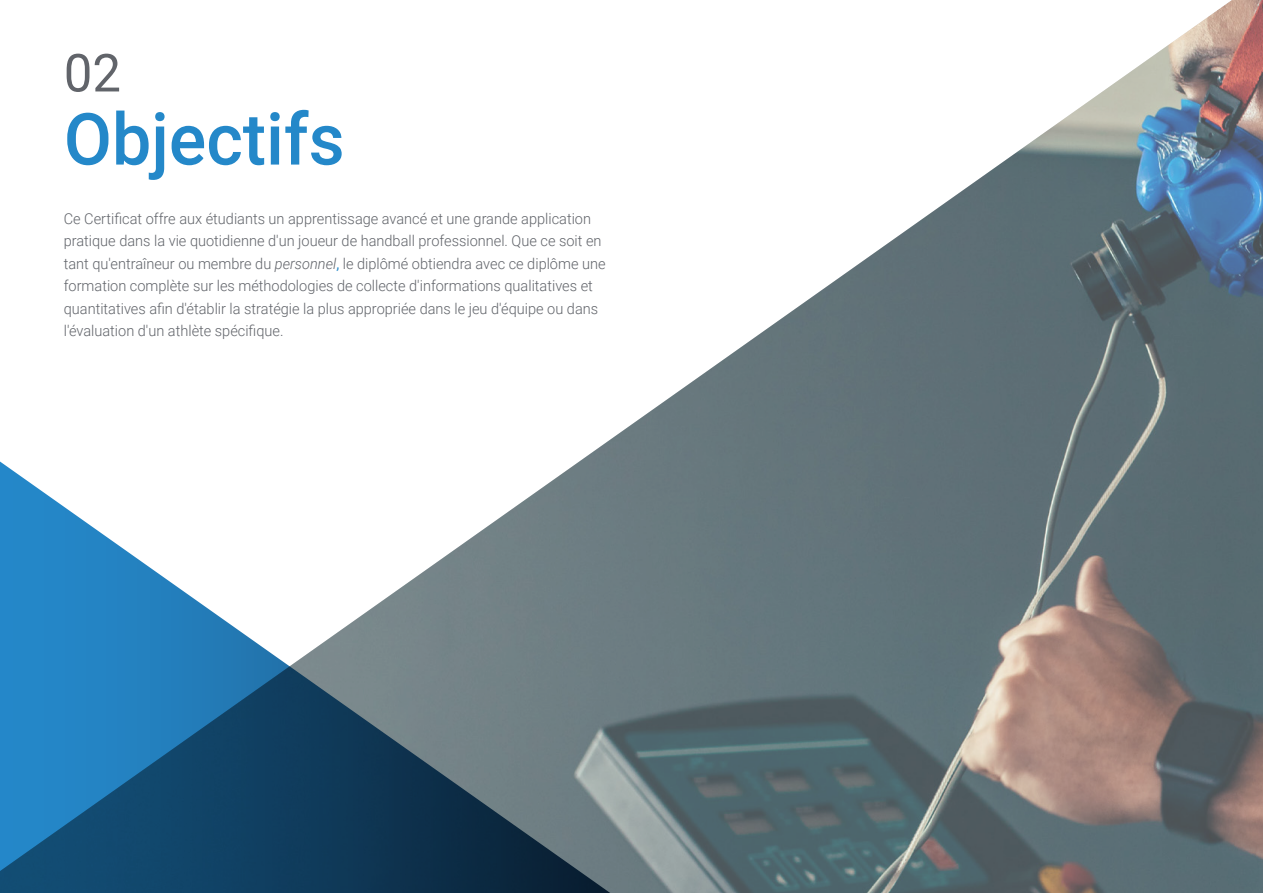
<style>
.page{position:relative;width:1263px;height:893px;background:#fff}
.page>*{position:absolute;margin:0;border:0;box-sizing:border-box;transform-origin:0 0}
.t1{font:500 72px "Roboto";color:#2488c9}
.t2{font:52.5px "Roboto";color:#61646a}
.t3{font:300 15px/22.5px "Roboto";color:#61646a}
.s1{font-style:italic}
.s2{font-weight:400;color:#2488c9}
</style>
<div class="page">
<img style="left:601px;top:0;width:662px;height:893px">
<svg style="left:0;top:446px;width:640px;height:447px"></svg>
<h2 class="t2" style="left:64px;top:36px;width:59px">02</h2>
<h1 class="t1" style="left:64px;top:89px;width:282px">Objectifs</h1>
<p class="t3" style="left:64px;top:207px;width:543px">Ce Certificat offre aux étudiants un apprentissage avancé et une grande application pratique dans la vie quotidienne d'un joueur de handball professionnel. Que ce soit en tant qu'entraîneur ou membre du <span class="s1">personnel</span><span class="s2">,</span> le diplômé obtiendra avec ce diplôme une formation complète sur les méthodologies de collecte d'informations qualitatives et quantitatives afin d'établir la stratégie la plus appropriée dans le jeu d'équipe ou dans l'évaluation d'un athlète spécifique.</p>
</div>
